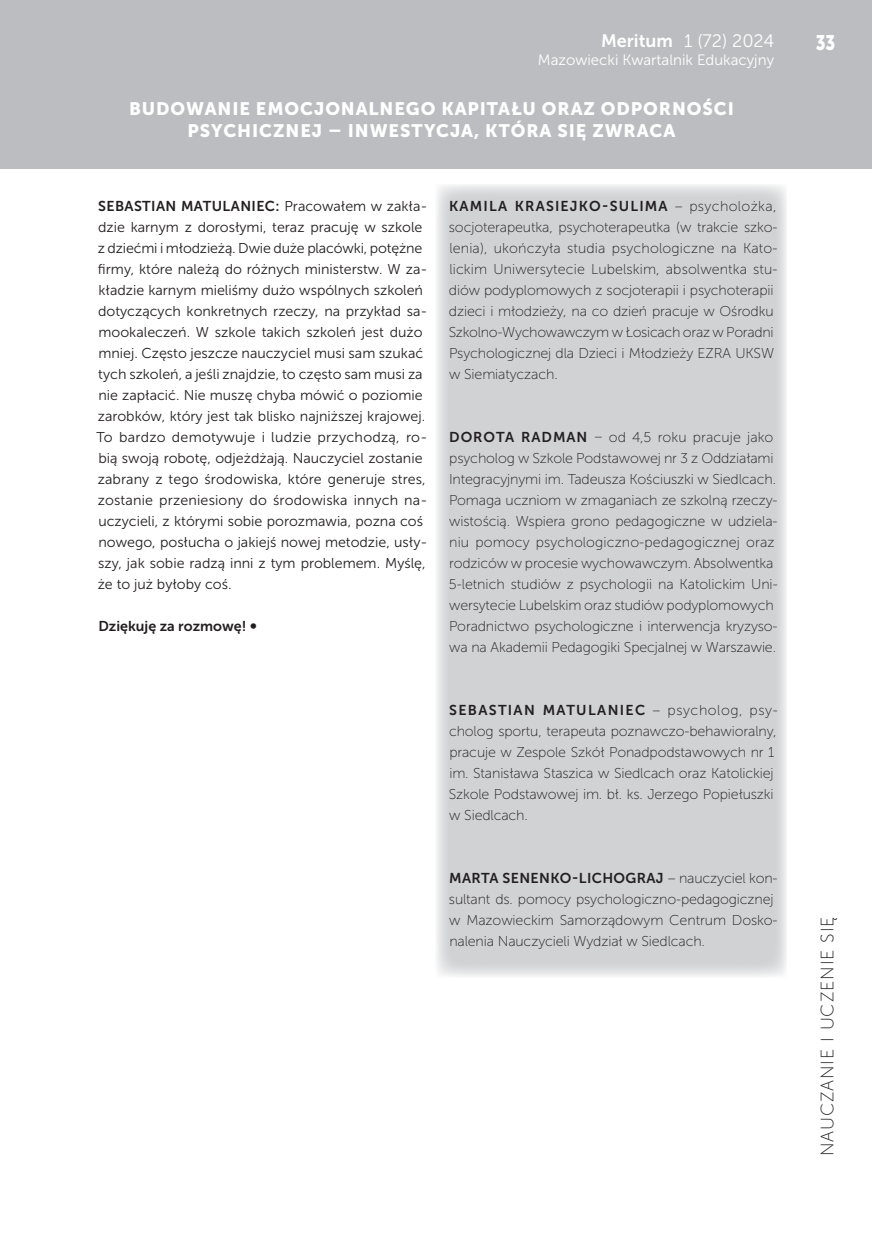
<style>
.page{position:relative;width:872px;height:1234px;background:#fff}
.page>*{position:absolute;margin:0;border:0;box-sizing:border-box;transform-origin:0 0}
.t1{font:21px "Museo Sans 900";color:#fff;scale:.8 1}
.t2{font:18px/21.6px "Museo Sans 900";letter-spacing:.05em;color:#fff;text-align:center}
.t3{font:18px "Museo Sans 100";letter-spacing:.05em;color:#231f20}
.t4{font:18px "Museo Sans 300";color:#fff}
.t5{font:15px "Museo Sans 300";color:#fff}
.t6{font:14.25px/21px "Museo Sans 100";letter-spacing:-.01em;color:#231f20}
.t7{font:14.25px/21px "Museo Sans 300";color:#231f20}
.t8{font:14.25px "Museo Sans 700";letter-spacing:.025em;color:#231f20}
.t9{font:14.25px "Museo Sans 700";letter-spacing:.08em;color:#231f20}
.t10{font:14.25px "Museo Sans 700";letter-spacing:.09em;color:#231f20}
.t11{font:14.25px "Museo Sans 700";color:#231f20}
.s1{font-family:"Museo Sans 700"}
.s2{font-family:"Museo Sans 300"}
.s3{font-family:"Museo Sans 100"}
</style>
<div class="page">
<div style="left:0;top:0;width:872px;height:169px;background:#bcbdc0"></div>
<div style="left:436px;top:184px;width:351px;height:793px;background:#d1d2d4"></div>
<p class="t4" style="left:601px;top:31px;width:175px"><span class="s1">Meritum</span> 1 (72) 2024</p>
<p class="t5" style="left:538px;top:52px;width:238px">Mazowiecki Kwartalnik Edukacyjny</p>
<p class="t2" style="left:129px;top:98px;width:606px">BUDOWANIE EMOCJONALNEGO KAPITAŁU ORAZ ODPORNOŚCI<br>PSYCHICZNEJ – INWESTYCJA, KTÓRA SIĘ ZWRACA</p>
<p class="t8" style="left:98px;top:198px;width:331px">SEBASTIAN MATULANIEC: <span class="s2">Pracowałem w zakła-</span></p>
<p class="t7" style="left:97px;top:216px;width:332px">dzie karnym z dorosłymi, teraz pracuję w szkole z dziećmi i młodzieżą. Dwie duże placówki, potężne firmy, które należą do różnych ministerstw. W za&shy;kładzie karnym mieliśmy dużo wspólnych szkoleń dotyczących konkretnych rzeczy, na przykład sa&shy;mookaleczeń. W szkole takich szkoleń jest dużo mniej. Często jeszcze nauczyciel musi sam szukać tych szkoleń, a jeśli znajdzie, to często sam musi za nie zapłacić. Nie muszę chyba mówić o poziomie zarobków, który jest tak blisko najniższej krajowej.<br>To bardzo demotywuje i ludzie przychodzą, ro&shy;bią swoją robotę, odjeżdżają. Nauczyciel zostanie zabrany z tego środowiska, które generuje stres, zostanie przeniesiony do środowiska innych na&shy;uczycieli, z którymi sobie porozmawia, pozna coś nowego, posłucha o jakiejś nowej metodzie, usły&shy;szy, jak sobie radzą inni z tym problemem. Myślę, że to już byłoby coś.</p>
<p class="t11" style="left:98px;top:618px;width:160px">Dziękuję za rozmowę! ∞</p>
<p class="t9" style="left:449px;top:198px;width:329px">KAMILA KRASIEJKO-SULIMA <span class="s3">– psycholożka,</span></p>
<p class="t6" style="left:449px;top:216px;width:330px">socjoterapeutka, psychoterapeutka (w trakcie szko&shy;lenia), ukończyła studia psychologiczne na Kato&shy;lickim Uniwersytecie Lubelskim, absolwentka stu&shy;diów podyplomowych z socjoterapii i psychoterapii dzieci i młodzieży, na co dzień pracuje w Ośrodku Szkolno-Wychowawczym w Łosicach oraz w Poradni Psychologicznej dla Dzieci i Młodzieży EZRA UKSW w Siemiatyczach.</p>
<p class="t6" style="left:449px;top:426px;width:330px"><span class="s1">DOROTA RADMAN</span> – od 4,5 roku pracuje jako psycholog w Szkole Podstawowej nr 3 z Oddziałami Integracyjnymi im. Tadeusza Kościuszki w Siedlcach.<br>Pomaga uczniom w zmaganiach ze szkolną rzeczy&shy;wistością. Wspiera grono pedagogiczne w udziela&shy;niu pomocy psychologiczno-pedagogicznej oraz rodziców w procesie wychowawczym. Absolwentka 5-letnich studiów z psychologii na Katolickim Uni&shy;wersytecie Lubelskim oraz studiów podyplomowych Poradnictwo psychologiczne i interwencja kryzyso&shy;wa na Akademii Pedagogiki Specjalnej w Warszawie.</p>
<p class="t10" style="left:449px;top:702px;width:330px">SEBASTIAN MATULANIEC <span class="s3">– psycholog, psy-</span></p>
<p class="t6" style="left:449px;top:720px;width:329px">cholog sportu, terapeuta poznawczo-behawioralny, pracuje w Zespole Szkół Ponadpodstawowych nr 1 im. Stanisława Staszica w Siedlcach oraz Katolickiej Szkole Podstawowej im. bł. ks. Jerzego Popiełuszki w Siedlcach.</p>
<p class="t8" style="left:449px;top:870px;width:330px">MARTA SENENKO-LICHOGRAJ <span class="s3">– nauczyciel kon-</span></p>
<p class="t6" style="left:449px;top:888px;width:330px">sultant ds. pomocy psychologiczno-pedagogicznej w Mazowieckim Samorządowym Centrum Dosko&shy;nalenia Nauczycieli Wydział w Siedlcach.</p>
<h1 class="t1" style="left:815px;top:30px;width:26px">33</h1>
<p class="t3" style="left:817px;top:1156px;width:241px;rotate:-90deg">NAUCZANIE I UCZENIE SIĘ</p>
</div>
